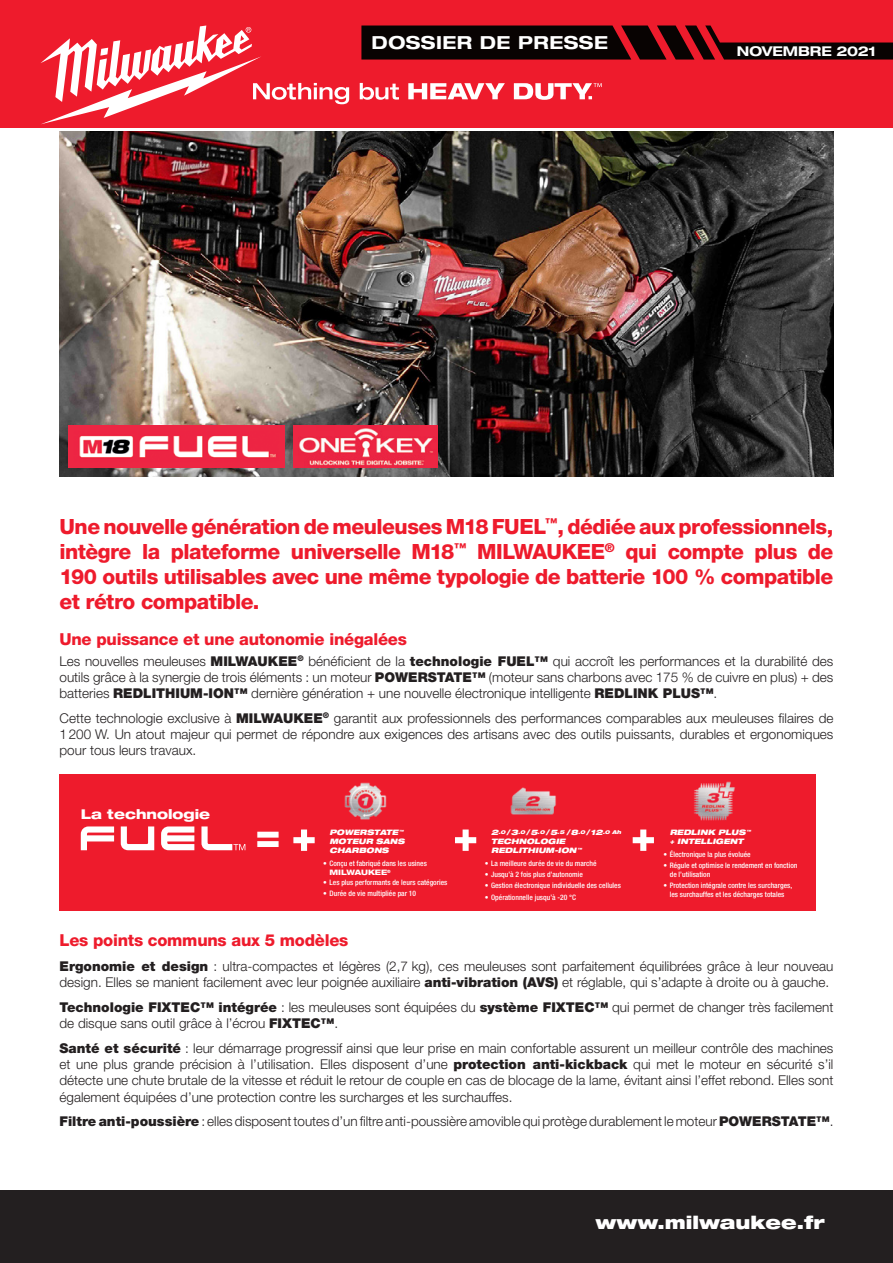
<style>
.page{position:relative;width:893px;height:1263px;background:#fff}
.page>*{position:absolute;margin:0;border:0;box-sizing:border-box;transform-origin:0 0}
.t1{font:800 expanded 42px "Helvetica Neue";color:#fff}
.t2{font:800 21px/25.2px "Helvetica Neue";letter-spacing:-.025em;color:#ee1b2c;text-align:justify}
.t3{font:900 expanded 18px "Helvetica Neue";color:#fff}
.t4{font:700 expanded 18px "Helvetica Neue";letter-spacing:.025em;color:#fff}
.t5{font:800 16.5px "Helvetica Neue";letter-spacing:-.015em;color:#ee1b2c}
.t6{font:300 13.5px/16.2px "Helvetica Neue";color:#231f20;text-align:justify}
.t7{font:800 expanded 13.5px "Helvetica Neue";color:#fff}
.t8{font:700 expanded 13.5px "Helvetica Neue";letter-spacing:-.01em;color:#fff}
.t9{font:500 condensed 7.5px "Helvetica Neue";color:#fff}
.t10{font:italic 900 expanded 7.5px "Helvetica Neue";color:#fff}
.t11{font:800 expanded 7.5px "Helvetica Neue";color:#fff}
.t12{font:italic 900 expanded 5.25px "Helvetica Neue";color:#fff}
.s1{font-weight:900}
.s2{font-size:7.5px}
</style>
<div class="page">
<div style="left:0;top:0;width:893px;height:128px;background:#ee1b2c"></div>
<div style="left:0;top:1191px;width:893px;height:72px;background:#231f20"></div>
<div style="left:60px;top:774px;width:756px;height:136px;background:#ee1b2c"></div>
<svg style="left:81px;top:826px;width:164px;height:24px"></svg>
<svg style="left:293px;top:829px;width:22px;height:22px"></svg>
<svg style="left:455px;top:829px;width:21px;height:22px"></svg>
<svg style="left:633px;top:829px;width:21px;height:22px"></svg>
<img style="left:345px;top:782px;width:41px;height:38px">
<img style="left:511px;top:787px;width:45px;height:28px">
<img style="left:694px;top:782px;width:41px;height:38px">
<img style="left:60px;top:132px;width:773px;height:344px">
<svg style="left:41px;top:26px;width:852px;height:98px"></svg>
<img style="left:68px;top:425px;width:217px;height:43px">
<img style="left:293px;top:425px;width:145px;height:43px">
<p class="t4" style="left:372px;top:31px;width:238px">DOSSIER DE PRESSE</p>
<p class="t8" style="left:737px;top:43px;width:141px">NOVEMBRE 2021</p>
<p class="t2" style="left:60px;top:514px;width:775px">Une nouvelle génération de meuleuses M18 FUEL<sup>™</sup>, dédiée aux professionnels, intègre la plateforme universelle M18<sup>™</sup> MILWAUKEE<sup>®</sup> qui compte plus de 190 outils utilisables avec une même typologie de batterie 100 % compatible et rétro compatible.</p>
<p class="t5" style="left:60px;top:630px;width:349px">Une puissance et une autonomie inégalées</p>
<p class="t6" style="left:60px;top:653px;width:775px">Les nouvelles meuleuses <span class="s1">MILWAUKEE</span><sup>®</sup> bénéficient de la <span class="s1">technologie FUEL™</span> qui accroît les performances et la durabilité des outils grâce à la synergie de trois éléments : un moteur <span class="s1">POWERSTATE™</span> (moteur sans charbons avec 175 % de cuivre en plus) + des batteries <span class="s1">REDLITHIUM-ION™</span> dernière génération + une nouvelle électronique intelligente <span class="s1">REDLINK PLUS™</span>.</p>
<p class="t6" style="left:60px;top:710px;width:775px">Cette technologie exclusive à <span class="s1">MILWAUKEE</span><sup>®</sup> garantit aux professionnels des performances comparables aux meuleuses filaires de 1200 W. Un atout majeur qui permet de répondre aux exigences des artisans avec des outils puissants, durables et ergonomiques pour tous leurs travaux.</p>
<p class="t7" style="left:81px;top:805px;width:131px">La technologie</p>
<p class="t1" style="left:255px;top:808px;width:27px">=</p>
<p class="t10" style="left:330px;top:827px;width:77px">POWERSTATE<sup>™</sup></p>
<p class="t10" style="left:330px;top:836px;width:79px">MOTEUR SANS</p>
<p class="t10" style="left:330px;top:845px;width:63px">CHARBONS</p>
<p class="t9" style="left:323px;top:859px;width:105px">• Conçu et fabriqué dans les usines</p>
<p class="t11" style="left:330px;top:868px;width:63px">MILWAUKEE<sup>®</sup></p>
<p class="t9" style="left:323px;top:878px;width:126px">• Les plus performants de leurs catégories</p>
<p class="t9" style="left:323px;top:889px;width:94px">• Durée de vie multipliée par 10</p>
<p class="t12" style="left:491px;top:829px;width:133px"><span class="s2">2</span>.0 <span class="s2">/3</span>.0 <span class="s2">/5</span>.0 <span class="s2">/5</span>.5 <span class="s2">/8</span>.0 <span class="s2">/12</span>.0 Ah</p>
<p class="t10" style="left:491px;top:836px;width:78px">TECHNOLOGIE</p>
<p class="t10" style="left:491px;top:845px;width:93px">REDLITHIUM-ION<sup>™</sup></p>
<p class="t9" style="left:485px;top:859px;width:113px">• La meilleure durée de vie du marché</p>
<p class="t9" style="left:485px;top:870px;width:100px">• Jusqu’à 2 fois plus d’autonomie</p>
<p class="t9" style="left:485px;top:881px;width:138px">• Gestion électronique individuelle des cellules</p>
<p class="t9" style="left:485px;top:892px;width:93px">• Opérationnelle jusqu’à -20 °C</p>
<p class="t10" style="left:670px;top:827px;width:84px">REDLINK PLUS<sup>™</sup></p>
<p class="t10" style="left:670px;top:836px;width:77px">+ INTELLIGENT</p>
<p class="t9" style="left:663px;top:850px;width:89px">• Électronique la plus évoluée</p>
<p class="t9" style="left:663px;top:861px;width:136px">• Régule et optimise le rendement en fonction</p>
<p class="t9" style="left:670px;top:870px;width:42px">de l’utilisation</p>
<p class="t9" style="left:663px;top:881px;width:130px">• Protection intégrale contre les surcharges,</p>
<p class="t9" style="left:670px;top:890px;width:116px">les surchauffes et les décharges totales</p>
<p class="t5" style="left:60px;top:931px;width:290px">Les points communs aux 5 modèles</p>
<p class="t6" style="left:60px;top:958px;width:775px"><span class="s1">Ergonomie et design</span> : ultra-compactes et légères (2,7 kg), ces meuleuses sont parfaitement équilibrées grâce à leur nouveau design. Elles se manient facilement avec leur poignée auxiliaire <span class="s1">anti-vibration (AVS)</span> et réglable, qui s’adapte à droite ou à gauche.</p>
<p class="t6" style="left:60px;top:999px;width:775px"><span class="s1">Technologie FIXTEC™ intégrée</span> : les meuleuses sont équipées du <span class="s1">système FIXTEC™</span> qui permet de changer très facilement de disque sans outil grâce à l’écrou <span class="s1">FIXTEC™</span>.</p>
<p class="t6" style="left:60px;top:1040px;width:775px"><span class="s1">Santé et sécurité</span> : leur démarrage progressif ainsi que leur prise en main confortable assurent un meilleur contrôle des machines et une plus grande précision à l’utilisation. Elles disposent d’une <span class="s1">protection anti-kickback</span> qui met le moteur en sécurité s’il détecte une chute brutale de la vitesse et réduit le retour de couple en cas de blocage de la lame, évitant ainsi l’effet rebond. Elles sont également équipées d’une protection contre les surcharges et les surchauffes.</p>
<p class="t6" style="left:60px;top:1113px;width:775px"><span class="s1">Filtre anti-poussière</span>: elles disposent toutes d’un filtre anti-poussière amovible qui protège durablement le moteur <span class="s1">POWERSTATE™</span>.</p>
<p class="t3" style="left:595px;top:1211px;width:231px">www.milwaukee.fr</p>
</div>
